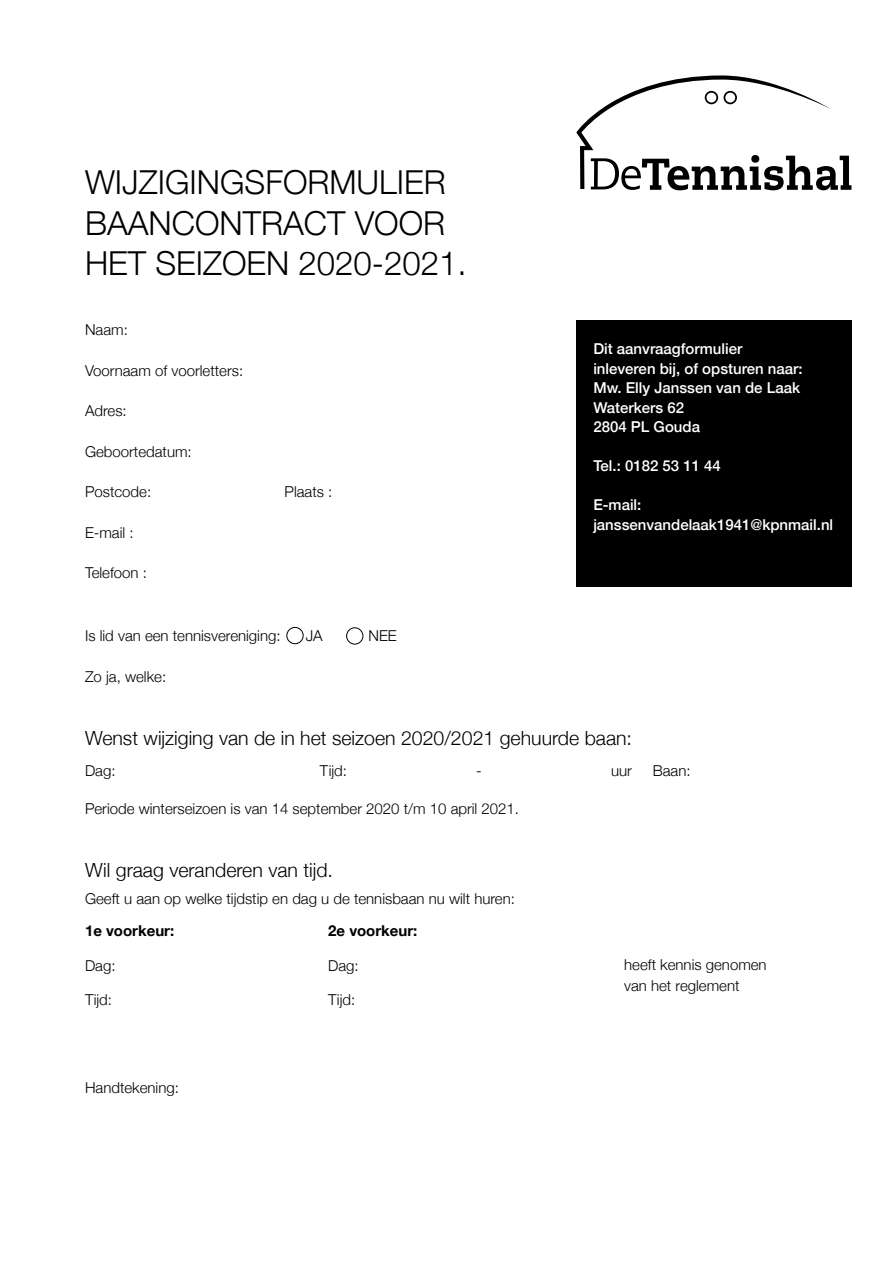
<style>
.page{position:relative;width:893px;height:1263px;background:#fff}
.page>*{position:absolute;margin:0;border:0;box-sizing:border-box;transform-origin:0 0}
.t1{font:300 33px/40.5px "Helvetica Neue";color:#000}
.t2{font:300 19.5px "Helvetica Neue";color:#000}
.t3{font:300 15px/21px "Helvetica Neue";color:#000}
.t4{font:500 15px/19.5px "Helvetica Neue";color:#fff}
.t5{font:700 15px "Helvetica Neue";color:#000}
</style>
<div class="page">
<div style="left:346px;top:627px;width:17px;height:17px;border:1px solid #000;border-radius:50%"></div>
<div style="left:286px;top:627px;width:18px;height:17px;border:1px solid #000;border-radius:50%"></div>
<div style="left:576px;top:320px;width:276px;height:267px;background:#000"></div>
<svg style="left:576px;top:75px;width:275px;height:115px"></svg>
<h1 class="t1" style="left:85px;top:160px;width:383px">WIJZIGINGSFORMULIER<br>BAANCONTRACT VOOR<br>HET SEIZOEN 2020-2021.</h1>
<p class="t3" style="left:85px;top:318px;width:44px">Naam:</p>
<p class="t3" style="left:85px;top:359px;width:160px">Voornaam of voorletters:</p>
<p class="t3" style="left:85px;top:399px;width:43px">Adres:</p>
<p class="t3" style="left:85px;top:440px;width:108px">Geboortedatum:</p>
<p class="t3" style="left:85px;top:480px;width:68px">Postcode:</p>
<p class="t3" style="left:285px;top:480px;width:49px">Plaats :</p>
<p class="t3" style="left:85px;top:521px;width:50px">E-mail :</p>
<p class="t3" style="left:85px;top:561px;width:63px">Telefoon :</p>
<p class="t3" style="left:85px;top:624px;width:197px">Is lid van een tennisvereniging:</p>
<p class="t3" style="left:306px;top:624px;width:18px">JA</p>
<p class="t3" style="left:368px;top:624px;width:30px">NEE</p>
<p class="t3" style="left:85px;top:665px;width:83px">Zo ja, welke:</p>
<p class="t4" style="left:593px;top:338px;width:211px">Dit aanvraagformulier inleveren bij, of opsturen naar:<br>Mw. Elly Janssen van de Laak<br>Waterkers 62<br>2804 PL Gouda</p>
<p class="t4" style="left:593px;top:455px;width:129px">Tel.: 0182 53 11 44</p>
<p class="t4" style="left:593px;top:494px;width:241px">E-mail: janssenvandelaak1941@kpnmail.nl</p>
<h2 class="t2" style="left:85px;top:722px;width:548px">Wenst wijziging van de in het seizoen 2020/2021 gehuurde baan:</h2>
<p class="t3" style="left:85px;top:759px;width:32px">Dag:</p>
<p class="t3" style="left:320px;top:759px;width:29px">Tijd:</p>
<p class="t3" style="left:476px;top:759px;width:7px">-</p>
<p class="t3" style="left:611px;top:759px;width:22px">uur</p>
<p class="t3" style="left:653px;top:759px;width:39px">Baan:</p>
<p class="t3" style="left:85px;top:797px;width:436px">Periode winterseizoen is van 14 september 2020 t/m 10 april 2021.</p>
<h2 class="t2" style="left:85px;top:854px;width:249px">Wil graag veranderen van tijd.</h2>
<p class="t3" style="left:85px;top:887px;width:431px">Geeft u aan op welke tijdstip en dag u de tennisbaan nu wilt huren:</p>
<p class="t5" style="left:85px;top:919px;width:91px">1e voorkeur:</p>
<p class="t3" style="left:85px;top:953px;width:32px">Dag:</p>
<p class="t3" style="left:85px;top:988px;width:29px">Tijd:</p>
<p class="t3" style="left:85px;top:1076px;width:95px">Handtekening:</p>
<p class="t5" style="left:328px;top:919px;width:91px">2e voorkeur:</p>
<p class="t3" style="left:328px;top:953px;width:32px">Dag:</p>
<p class="t3" style="left:328px;top:988px;width:29px">Tijd:</p>
<p class="t3" style="left:624px;top:953px;width:144px">heeft kennis genomen van het reglement</p>
</div>
